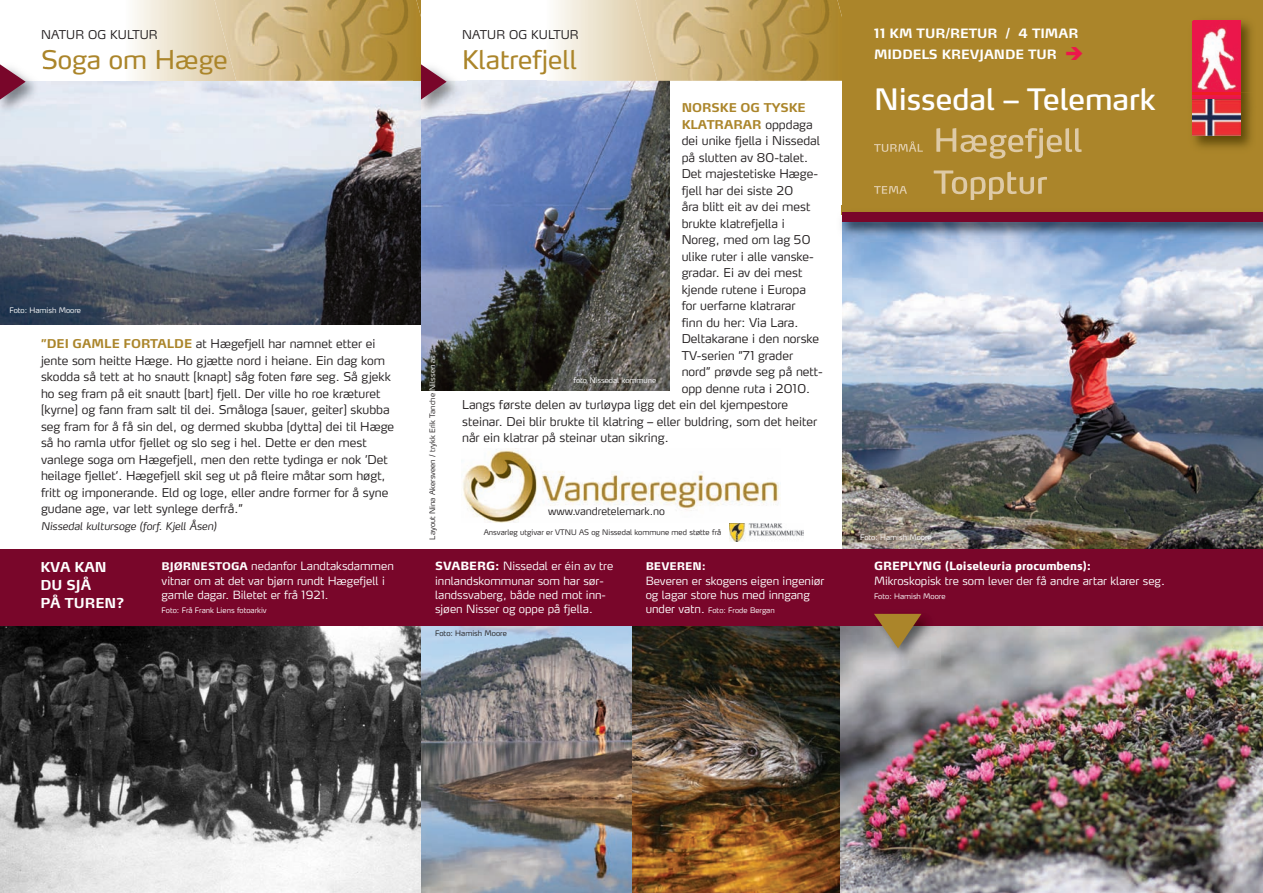
<style>
.page{position:relative;width:1263px;height:893px;background:#fff}
.page>*{position:absolute;margin:0;border:0;box-sizing:border-box;transform-origin:0 0}
.t1{font:29.25px "Yara Max LF";color:#fff}
.t2{font:25.5px "Yara Max LF";color:#ab852a}
.t3{font:700 13.5px/18px "Yara Max LF";color:#fff}
.t4{font:700 12.75px/21px "Yara Max LF";color:#fff}
.t5{font:300 12px/16.5px "Yara Max LF";color:#231f20}
.t6{font:700 12px "Yara Max LF";color:#ab852a}
.t7{font:300 11.25px/14.2px "Yara Max LF";color:#fff}
.t8{font:italic 300 10.5px "Yara Max LF";color:#231f20}
.t9{font:300 10.5px "Yara Max LF";color:#231f20}
.t10{font:800 10.5px "Yara Max LF";color:#fff}
.t11{font:300 7.5px "Yara Max LF";color:#fff}
.t12{font:300 7.5px "Yara Max LF";color:#231f20}
.s1{font-weight:700;color:#ab852a}
.s2{color:#fff}
.s3{font-weight:300;color:#231f20}
.s4{font-weight:800;font-size:10.5px}
.s5{font-weight:800}
.s6{font-size:11.25px}
.s7{color:#ed164b}
.s8{font-size:12px}
</style>
<div class="page">
<img style="left:632px;top:626px;width:209px;height:267px">
<img style="left:463px;top:448px;width:316px;height:75px">
<img style="left:421px;top:81px;width:249px;height:309px">
<img style="left:547px;top:81px;width:123px;height:1px">
<img style="left:0;top:81px;width:421px;height:243px">
<img style="left:214px;top:0;width:207px;height:81px">
<img style="left:635px;top:0;width:207px;height:81px">
<img style="left:842px;top:242px;width:421px;height:307px">
<img style="left:0;top:67px;width:45px;height:52px">
<svg style="left:43px;top:58px;width:2px;height:13px"></svg>
<svg style="left:0;top:64px;width:26px;height:36px"></svg>
<img style="left:414px;top:76px;width:52px;height:43px">
<svg style="left:464px;top:58px;width:2px;height:12px"></svg>
<svg style="left:414px;top:58px;width:33px;height:42px"></svg>
<div style="left:842px;top:0;width:421px;height:215px;background:#ab852a"></div>
<img style="left:1192px;top:20px;width:60px;height:72px">
<div style="left:1193px;top:20px;width:47px;height:81px;background:#ed164b"></div>
<img style="left:1197px;top:27px;width:40px;height:64px">
<img style="left:842px;top:222px;width:421px;height:20px">
<div style="left:842px;top:213px;width:421px;height:9px;background:#79062a"></div>
<img style="left:0;top:626px;width:421px;height:267px">
<img style="left:841px;top:626px;width:422px;height:267px">
<img style="left:421px;top:626px;width:211px;height:267px">
<div style="left:0;top:549px;width:1263px;height:77px;background:#79062a"></div>
<svg style="left:874px;top:141px;width:49px;height:11px"></svg>
<svg style="left:936px;top:128px;width:107px;height:31px"></svg>
<svg style="left:874px;top:186px;width:33px;height:8px"></svg>
<svg style="left:934px;top:171px;width:113px;height:29px"></svg>
<img style="left:867px;top:613px;width:74px;height:55px">
<svg style="left:874px;top:614px;width:47px;height:34px;background:#9b8256"></svg>
<img style="left:729px;top:524px;width:74px;height:17px">
<img style="left:1192px;top:92px;width:60px;height:56px">
<img style="left:1193px;top:92px;width:47px;height:3px">
<img style="left:1193px;top:99px;width:47px;height:37px">
<p class="t5" style="left:41px;top:28px;width:118px">NATUR OG KULTUR</p>
<h2 class="t2" style="left:41px;top:50px;width:188px">Soga om Hæge</h2>
<p class="t11" style="left:9px;top:308px;width:73px">Foto: Hamish Moore</p>
<p class="t5" style="left:41px;top:337px;width:355px"><span class="s1">”DEI GAMLE FORTALDE</span> at Hægefjell har namnet etter ei jente som heitte Hæge. Ho gjætte nord i heiane. Ein dag kom skodda så tett at ho snautt [knapt] såg foten føre seg. Så gjekk ho seg fram på eit snautt [bart] fjell. Der ville ho roe kræturet [kyrne] og fann fram salt til dei. Småloga [sauer, geiter] skubba seg fram for å få sin del, og dermed skubba [dytta] dei til Hæge så ho ramla utfor fjellet og slo seg i hel. Dette er den mest vanlege soga om Hægefjell, men den rette tydinga er nok ’Det heilage fjellet’. Hægefjell skil seg ut på fleire måtar som høgt, fritt og imponerande. Eld og loge, eller andre former for å syne gudane age, var lett synlege derfrå.”</p>
<p class="t8" style="left:41px;top:522px;width:177px">Nissedal kultursoge (forf. Kjell Åsen)</p>
<p class="t12" style="left:430px;top:539px;width:186px;rotate:-90deg">Layout Nina Akersveen / trykk Erik Tanche <span class="s2">Nilssen as</span></p>
<p class="t5" style="left:462px;top:28px;width:118px">NATUR OG KULTUR</p>
<h2 class="t2" style="left:462px;top:50px;width:116px">Klatrefjell</h2>
<p class="t6" style="left:682px;top:103px;width:125px">NORSKE OG TYSKE</p>
<p class="t6" style="left:682px;top:120px;width:132px">KLATRARAR <span class="s3">oppdaga</span></p>
<p class="t5" style="left:682px;top:134px;width:140px">dei unike fjella i Nissedal</p>
<p class="t5" style="left:682px;top:150px;width:128px">på slutten av 80-talet.</p>
<p class="t5" style="left:682px;top:167px;width:138px">Det majestetiske Hæge-</p>
<p class="t5" style="left:682px;top:183px;width:113px">fjell har dei siste 20</p>
<p class="t5" style="left:682px;top:200px;width:130px">åra blitt eit av dei mest</p>
<p class="t5" style="left:682px;top:216px;width:104px">brukte klatrefjella i</p>
<p class="t5" style="left:682px;top:233px;width:130px">Noreg, med om lag 50</p>
<p class="t5" style="left:682px;top:249px;width:134px">ulike ruter i alle vanske-</p>
<p class="t5" style="left:682px;top:266px;width:122px">gradar. Ei av dei mest</p>
<p class="t5" style="left:682px;top:282px;width:126px">kjende rutene i Europa</p>
<p class="t5" style="left:682px;top:299px;width:115px">for uerfarne klatrarar</p>
<p class="t5" style="left:682px;top:315px;width:118px">finn du her: Via Lara.</p>
<p class="t5" style="left:682px;top:332px;width:139px">Deltakarane i den norske</p>
<p class="t5" style="left:682px;top:348px;width:113px">TV-serien ”71 grader</p>
<p class="t5" style="left:682px;top:365px;width:143px">nord” prøvde seg på nett-</p>
<p class="t5" style="left:682px;top:381px;width:130px">opp denne ruta i 2010.</p>
<p class="t5" style="left:462px;top:398px;width:328px">Langs første delen av turløypa ligg det ein del kjempestore</p>
<p class="t5" style="left:462px;top:414px;width:356px">steinar. Dei blir brukte til klatring – eller buldring, som det heiter</p>
<p class="t5" style="left:462px;top:431px;width:208px">når ein klatrar på steinar utan sikring.</p>
<p class="t11" style="left:573px;top:378px;width:84px">foto Nissedal kommune</p>
<p class="t9" style="left:548px;top:508px;width:118px">www.vandretelemark.no</p>
<p class="t12" style="left:484px;top:529px;width:239px">Ansvarleg utgivar er VTNU AS og Nissedal kommune med støtte frå</p>
<p class="t7" style="left:162px;top:560px;width:234px"><span class="s4">BJØRNESTOGA</span> nedanfor Landtaksdammen vitnar om at det var bjørn rundt Hægefjell i gamle dagar. Biletet er frå 1921.</p>
<p class="t11" style="left:162px;top:608px;width:107px">Foto: Frå Frank Liens fotoarkiv</p>
<p class="t7" style="left:435px;top:560px;width:180px"><span class="s5">SVABERG:</span> Nissedal er éin av tre innlandskommunar som har sør&shy;landssvaberg, både ned mot inn&shy;sjøen Nisser og oppe på fjella.</p>
<p class="t12" style="left:435px;top:631px;width:73px">Foto: Hamish Moore</p>
<p class="t3" style="left:40px;top:560px;width:86px">KVA KAN<br>DU SJÅ<br>PÅ TUREN?</p>
<p class="t10" style="left:646px;top:563px;width:62px">BEVEREN:</p>
<p class="t7" style="left:646px;top:575px;width:180px">Beveren er skogens eigen ingeniør og lagar store hus med inngang</p>
<p class="t11" style="left:646px;top:608px;width:130px"><span class="s6">under vatn.</span> Foto: Frode Bergan</p>
<p class="t4" style="left:874px;top:24px;width:211px">11 KM TUR/RETUR / 4 TIMAR<br>MIDDELS KREVJANDE TUR <span class="s7">➔</span></p>
<h1 class="t1" style="left:874px;top:88px;width:283px">Nissedal – Telemark</h1>
<p class="t11" style="left:860px;top:534px;width:73px">Foto: Hamish Moore</p>
<p class="t7" style="left:874px;top:560px;width:292px"><span class="s5">GREPLYNG (Loiseleuria procumbens):<br></span>Mikroskopisk tre som lever der få andre artar klarer seg<span class="s8">.</span></p>
<p class="t11" style="left:874px;top:593px;width:73px">Foto: Hamish Moore</p>
</div>
